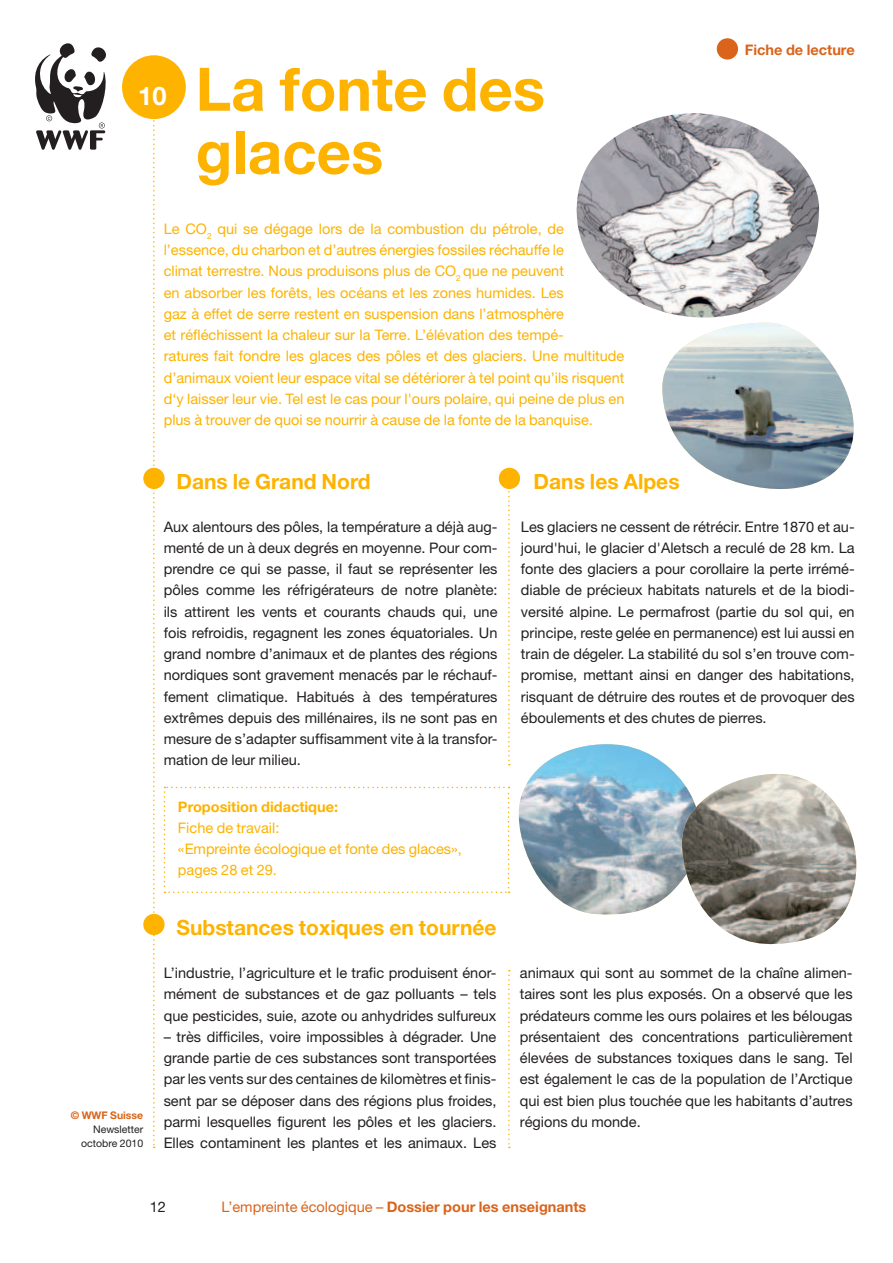
<style>
.page{position:relative;width:893px;height:1263px;background:#fff}
.page>*{position:absolute;margin:0;border:0;box-sizing:border-box;transform-origin:0 0}
.TITOLO__pagina_-_col{font:700 60px "Helvetica Neue";color:#fdb300}
.TITOLO_2__copertina{font:700 25.5px "Helvetica Neue";color:#fff}
.TITOLO_PARAGRAFI{font:700 21px "Helvetica Neue";color:#fdb300}
.BLOCCO{font:14.55px/21.3px "Helvetica Neue";color:#231f20;text-align:justify}
.BLOCCO-2{font:14.55px/21.3px "Helvetica Neue";color:#fdb300}
.LO_SAPEVI_CHE{font:14.55px "Helvetica Neue";color:#fdb300}
.SCHEDA{font:700 14.55px "Helvetica Neue";color:#da641b}
.LO_SAPEVI_CHE-2{font:700 14.55px "Helvetica Neue";color:#fdb300}
.t1{font:10.5px/14.2px "Helvetica Neue";color:#231f20;text-align:right}
.t2{font:700 10.5px "Helvetica Neue";color:#da641b}
.s1{font-weight:400}
</style>
<div class="page">
<div style="left:122px;top:55px;width:64px;height:64px;background:#fdb300;border-radius:50%"></div>
<svg style="left:35px;top:43px;width:71px;height:107px"></svg>
<div style="left:143px;top:468px;width:22px;height:21px;background:#fdb300;border-radius:50%"></div>
<div style="left:143px;top:914px;width:22px;height:21px;background:#fdb300;border-radius:50%"></div>
<svg style="left:508px;top:970px;width:2px;height:178px"></svg>
<img style="left:576px;top:113px;width:243px;height:205px">
<svg style="left:164px;top:323px;width:690px;height:605px"></svg>
<img style="left:682px;top:774px;width:175px;height:171px">
<svg style="left:153px;top:119px;width:2px;height:1029px"></svg>
<div style="left:717px;top:38px;width:21px;height:22px;background:#da641b;border-radius:50%"></div>
<p class="TITOLO_2__copertina" style="left:138px;top:80px;width:30px">10</p>
<p class="TITOLO__pagina_-_col" style="left:196px;top:52px;width:351px">La fonte des</p>
<p class="TITOLO__pagina_-_col" style="left:196px;top:115px;width:189px">glaces</p>
<p class="BLOCCO-2" style="left:164px;top:218px;width:462px">Le CO<sub>2</sub> qui se dégage lors de la combustion du pétrole, de l’essence, du charbon et d’autres énergies fossiles réchauffe le<br>climat terrestre. Nous produisons plus de CO<sub>2</sub> que ne peuvent<br>en absorber les forêts, les océans et les zones humides. Les<br>gaz à effet de serre restent en suspension dans l’atmosphère<br>et réfléchissent la chaleur sur la Terre. L’élévation des tempé-<br>ratures fait fondre les glaces des pôles et des glaciers. Une multitude d’animaux voient leur espace vital se détériorer à tel point qu’ils risquent d‘y laisser leur vie. Tel est le cas pour l'ours polaire, qui peine de plus en plus à trouver de quoi se nourrir à cause de la fonte de la banquise.</p>
<p class="TITOLO_PARAGRAFI" style="left:176px;top:469px;width:196px">Dans le Grand Nord</p>
<p class="TITOLO_PARAGRAFI" style="left:534px;top:469px;width:147px">Dans les Alpes</p>
<p class="SCHEDA" style="left:745px;top:41px;width:111px">Fiche de lecture</p>
<p class="t2" style="left:71px;top:1108px;width:74px">© WWF Suisse</p>
<p class="t1" style="left:81px;top:1122px;width:64px">Newsletter octobre 2010</p>
<p class="BLOCCO" style="left:164px;top:515px;width:335px">Aux alentours des pôles, la température a déjà aug&shy;menté de un à deux degrés en moyenne. Pour com&shy;prendre ce qui se passe, il faut se représenter les pôles comme les réfrigérateurs de notre planète: ils attirent les vents et courants chauds qui, une fois refroidis, regagnent les zones équatoriales. Un grand nombre d’animaux et de plantes des régions nordiques sont gravement menacés par le réchauf&shy;fement climatique. Habitués à des températures extrêmes depuis des millénaires, ils ne sont pas en mesure de s’adapter suffisamment vite à la transfor&shy;mation de leur milieu.</p>
<p class="LO_SAPEVI_CHE-2" style="left:178px;top:798px;width:162px">Proposition didactique:</p>
<p class="LO_SAPEVI_CHE" style="left:178px;top:819px;width:103px">Fiche de travail:</p>
<p class="LO_SAPEVI_CHE" style="left:178px;top:840px;width:285px">«Empreinte écologique et fonte des glaces»,</p>
<p class="LO_SAPEVI_CHE" style="left:178px;top:861px;width:100px">pages 28 et 29.</p>
<p class="TITOLO_PARAGRAFI" style="left:176px;top:915px;width:322px">Substances toxiques en tournée</p>
<p class="BLOCCO" style="left:164px;top:962px;width:334px">L’industrie, l’agriculture et le trafic produisent énor&shy;mément de substances et de gaz polluants – tels que pesticides, suie, azote ou anhydrides sulfureux</p>
<p class="BLOCCO" style="left:164px;top:1026px;width:334px">– très difficiles, voire impossibles à dégrader. Une grande partie de ces substances sont transportées par les vents sur des centaines de kilomètres et finis&shy;sent par se déposer dans des régions plus froides, parmi lesquelles figurent les pôles et les glaciers.<br>Elles contaminent les plantes et les animaux. Les</p>
<p class="BLOCCO" style="left:521px;top:515px;width:335px">Les glaciers ne cessent de rétrécir. Entre 1870 et au&shy;jourd'hui, le glacier d'Aletsch a reculé de 28 km. La fonte des glaciers a pour corollaire la perte irrémé&shy;diable de précieux habitats naturels et de la biodi&shy;versité alpine. Le permafrost (partie du sol qui, en principe, reste gelée en permanence) est lui aussi en train de dégeler. La stabilité du sol s’en trouve com&shy;promise, mettant ainsi en danger des habitations, risquant de détruire des routes et de provoquer des éboulements et des chutes de pierres.</p>
<p class="BLOCCO" style="left:520px;top:962px;width:334px">animaux qui sont au sommet de la chaîne alimen&shy;taires sont les plus exposés. On a observé que les prédateurs comme les ours polaires et les bélougas présentaient des concentrations particulièrement élevées de substances toxiques dans le sang. Tel est également le cas de la population de l’Arctique qui est bien plus touchée que les habitants d’autres régions du monde.</p>
<p class="BLOCCO" style="left:150px;top:1196px;width:18px">12</p>
<p class="SCHEDA" style="left:221px;top:1198px;width:366px"><span class="s1">L’empreinte écologique –</span> Dossier pour les enseignants</p>
</div>
